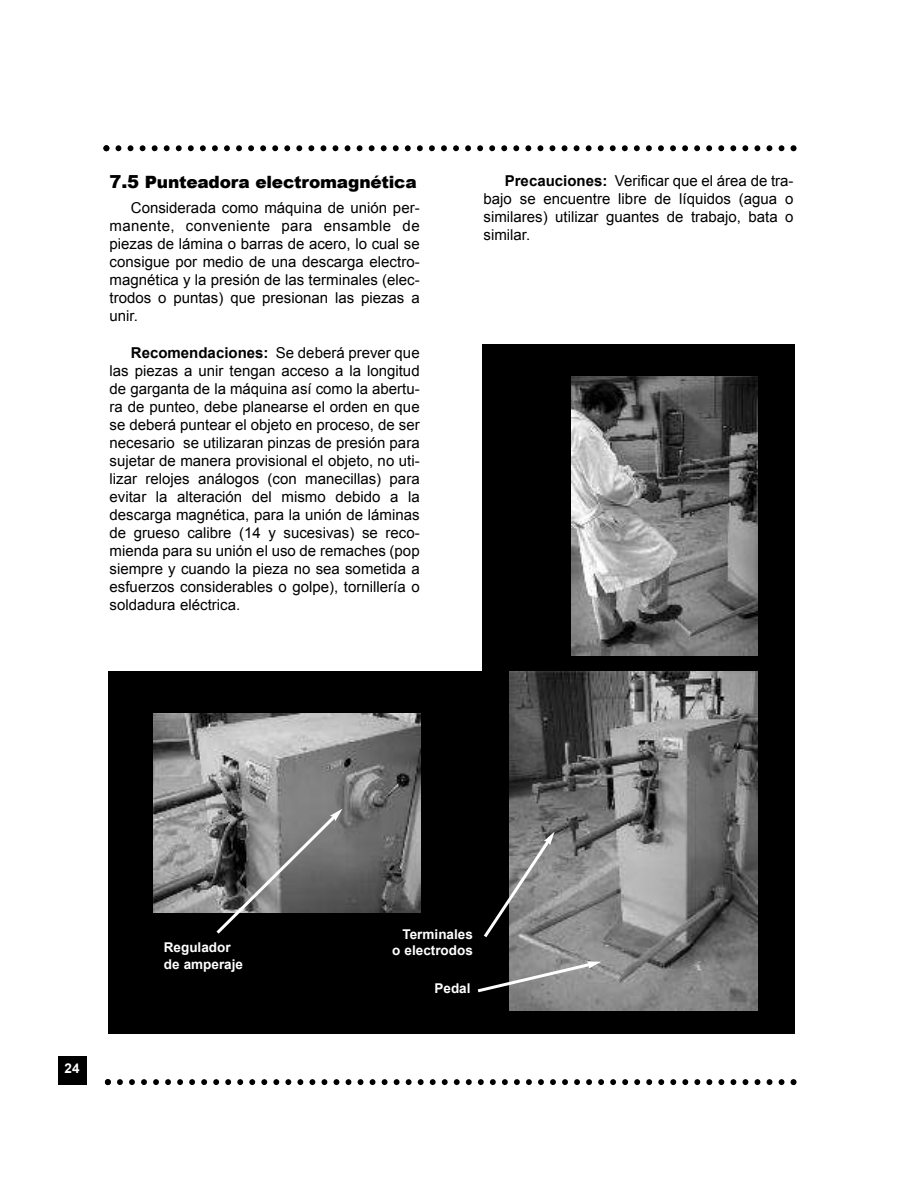
<style>
.page{position:relative;width:915px;height:1191px;background:#fff}
.page>*{position:absolute;margin:0;border:0;box-sizing:border-box;transform-origin:0 0}
.t1{font:900 16.95px "Arial";letter-spacing:-.015em;color:#000}
.t2{font:15px/18px "Arial";color:#000;text-align:justify}
.t3{font:700 13.5px/16.2px "Arial";color:#fff}
.s1{font-size:18px}
.s2{font-weight:700}
</style>
<div class="page">
<div style="left:58px;top:1056px;width:29px;height:28px;background:#000"></div>
<svg style="left:103px;top:145px;width:693px;height:6px"></svg>
<svg style="left:105px;top:1079px;width:691px;height:6px"></svg>
<div style="left:482px;top:343px;width:312px;height:369px;background:#000"></div>
<div style="left:108px;top:671px;width:686px;height:362px;background:#000"></div>
<img style="left:154px;top:713px;width:266px;height:199px">
<img style="left:509px;top:671px;width:248px;height:339px">
<img style="left:571px;top:376px;width:186px;height:279px">
<svg style="left:213px;top:808px;width:129px;height:126px"></svg>
<svg style="left:477px;top:960px;width:124px;height:34px"></svg>
<svg style="left:484px;top:831px;width:70px;height:109px"></svg>
<p class="t1" style="left:110px;top:170px;width:308px"><span class="s1">7.5</span> Punteadora electromagnética</p>
<p class="t2" style="left:110px;top:199px;width:311px;text-indent:21px">Considerada como máquina de unión per&shy;manente, conveniente para ensamble de piezas de lámina o barras de acero, lo cual se consigue por medio de una descarga electro&shy;magnética y la presión de las terminales (elec&shy;trodos o puntas) que presionan las piezas a unir.</p>
<p class="t2" style="left:110px;top:344px;width:311px;text-indent:21px"><span class="s2">Recomendaciones:</span> Se deberá prever que las piezas a unir tengan acceso a la longitud de garganta de la máquina así como la abertu&shy;ra de punteo, debe planearse el orden en que se deberá puntear el objeto en proceso, de ser necesario se utilizaran pinzas de presión para sujetar de manera provisional el objeto, no uti&shy;lizar relojes análogos (con manecillas) para evitar la alteración del mismo debido a la descarga magnética, para la unión de láminas de grueso calibre (14 y sucesivas) se reco&shy;mienda para su unión el uso de remaches (pop siempre y cuando la pieza no sea sometida a esfuerzos considerables o golpe), tornillería o soldadura eléctrica.</p>
<p class="t2" style="left:483px;top:172px;width:311px;text-indent:21px"><span class="s2">Precauciones:</span> Verificar que el área de tra&shy;bajo se encuentre libre de líquidos (agua o similares) utilizar guantes de trabajo, bata o similar.</p>
<p class="t3" style="left:65px;top:1060px;width:17px">24</p>
<p class="t3" style="left:164px;top:939px;width:81px">Regulador de amperaje</p>
<p class="t3" style="left:392px;top:926px;width:82px;text-align:right">Terminales o electrodos</p>
<p class="t3" style="left:434px;top:979px;width:38px">Pedal</p>
</div>
